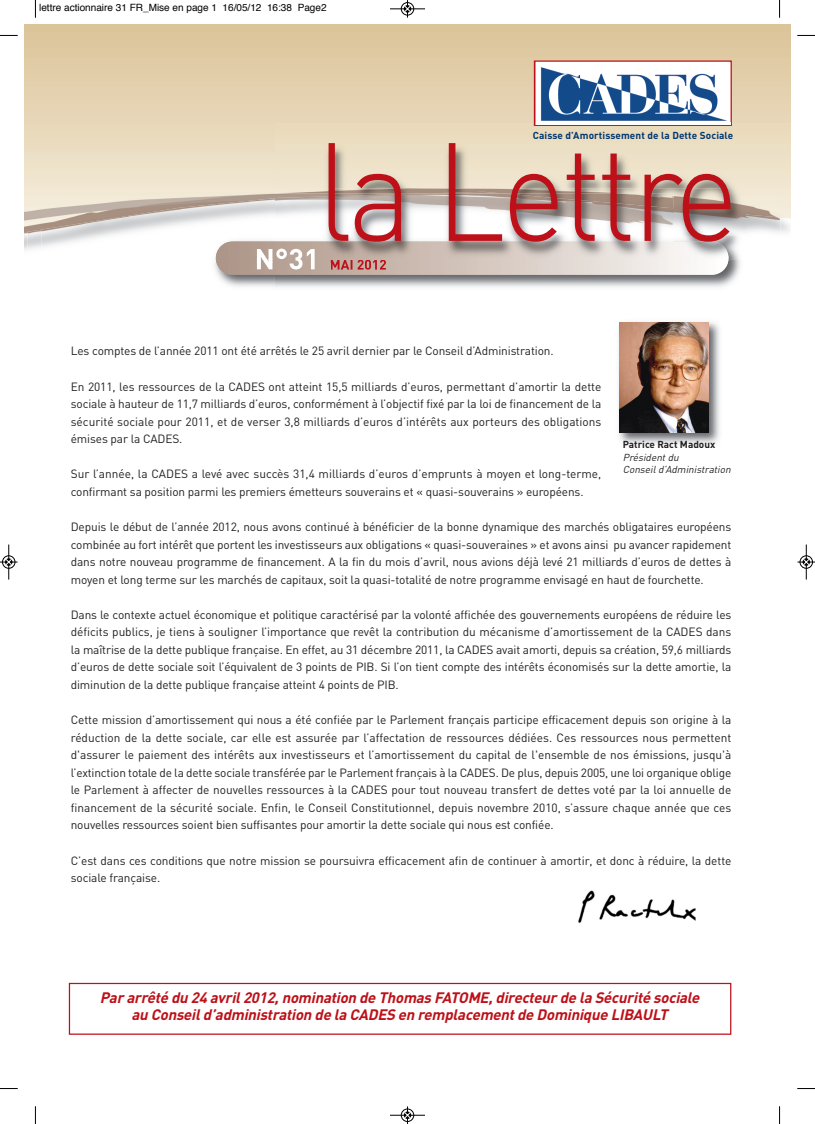
<style>
.page{position:relative;width:815px;height:1124px;background:#fff}
.page>*{position:absolute;margin:0;border:0;box-sizing:border-box;transform-origin:0 0}
.t1{font:300 137.25px "DIN";letter-spacing:-.035em;color:#bd1018;scale:.9 1}
.t2{font:italic 700 15px/17.5px "DIN";letter-spacing:-.015em;color:#bd1018;text-align:center}
.t3{font:11.88px/17.5px "DIN";letter-spacing:-.01em;color:#231f20;text-align:justify}
.t4{font:10px "Helvetica";color:#000}
.t5{font:700 10px "DIN";letter-spacing:.01em;color:#01376f}
.t6{font:italic 10px/12.5px "DIN";color:#231f20}
.t7{font:700 10px "DIN";color:#231f20}
</style>
<div class="page">
<svg style="left:25px;top:25px;width:765px;height:127px;background:#e1cda9"></svg>
<img style="left:536px;top:62px;width:194px;height:61px">
<div style="left:534px;top:60px;width:198px;height:66px;border:1px solid #bd1018"></div>
<img style="left:214px;top:262px;width:61px;height:25px">
<img style="left:216px;top:259px;width:59px;height:16px">
<img style="left:257px;top:259px;width:16px;height:10px">
<img style="left:41px;top:198px;width:234px;height:49px">
<img style="left:25px;top:232px;width:3px;height:18px">
<img style="left:28px;top:229px;width:13px;height:21px">
<img style="left:210px;top:236px;width:65px;height:23px">
<img style="left:275px;top:123px;width:515px;height:93px">
<img style="left:535px;top:123px;width:196px;height:1px">
<img style="left:275px;top:259px;width:465px;height:28px">
<img style="left:275px;top:259px;width:453px;height:16px">
<img style="left:289px;top:262px;width:26px;height:7px">
<img style="left:331px;top:262px;width:55px;height:7px">
<img style="left:745px;top:217px;width:35px;height:16px">
<img style="left:674px;top:217px;width:71px;height:42px">
<img style="left:275px;top:188px;width:505px;height:29px">
<img style="left:674px;top:241px;width:55px;height:18px">
<img style="left:275px;top:193px;width:399px;height:69px">
<img style="left:281px;top:259px;width:34px;height:3px">
<img style="left:501px;top:193px;width:173px;height:15px">
<img style="left:275px;top:193px;width:155px;height:5px">
<img style="left:276px;top:248px;width:39px;height:11px">
<img style="left:618px;top:322px;width:102px;height:122px">
<img style="left:620px;top:322px;width:88px;height:110px">
<img style="left:578px;top:890px;width:118px;height:33px">
<div style="left:69px;top:982px;width:662px;height:52px;border:1px solid #bd1018"></div>
<svg style="left:35px;top:0;width:1px;height:18px"></svg>
<svg style="left:0;top:35px;width:18px;height:1px"></svg>
<svg style="left:779px;top:0;width:1px;height:18px"></svg>
<svg style="left:797px;top:35px;width:18px;height:1px"></svg>
<svg style="left:35px;top:1106px;width:1px;height:17px"></svg>
<svg style="left:0;top:1088px;width:18px;height:1px"></svg>
<svg style="left:779px;top:1106px;width:1px;height:17px"></svg>
<svg style="left:797px;top:1088px;width:18px;height:1px"></svg>
<div style="left:401px;top:2px;width:13px;height:14px;border:1px solid #fff;border-radius:50%"></div>
<hr style="left:390px;top:9px;width:35px;height:1px;background:#000">
<div style="left:401px;top:2px;width:13px;height:13px;border:1px solid #000;border-radius:50%"></div>
<svg style="left:404px;top:0;width:7px;height:18px"></svg>
<hr style="left:390px;top:1114px;width:35px;height:1px;background:#000">
<div style="left:401px;top:1108px;width:13px;height:13px;border:1px solid #000;border-radius:50%"></div>
<svg style="left:404px;top:1106px;width:7px;height:17px"></svg>
<hr style="left:9px;top:544px;width:1px;height:35px;background:#000">
<div style="left:2px;top:555px;width:13px;height:13px;border:1px solid #000;border-radius:50%"></div>
<svg style="left:0;top:558px;width:18px;height:7px"></svg>
<hr style="left:806px;top:544px;width:1px;height:35px;background:#000">
<div style="left:800px;top:555px;width:13px;height:13px;border:1px solid #000;border-radius:50%"></div>
<svg style="left:798px;top:558px;width:17px;height:7px"></svg>
<p class="t4" style="left:39px;top:4px;width:289px">lettre actionnaire 31 FR_Mise en page 1 16/05/12 16:38 Page2</p>
<p class="t5" style="left:533px;top:130px;width:202px">Caisse d’Amortissement de la Dette Sociale</p>
<h1 class="t1" style="left:317px;top:143px;width:470px">la Lettre</h1>
<p class="t3" style="left:71px;top:342px;width:484px">Les comptes de l’année 2011 ont été arrêtés le 25 avril dernier par le Conseil d’Administration.</p>
<p class="t3" style="left:71px;top:377px;width:532px">En 2011, les ressources de la CADES ont atteint 15,5 milliards d’euros, permettant d’amortir la dette sociale à hauteur de 11,7 milliards d’euros, conformément à l’objectif fixé par la loi de financement de la sécurité sociale pour 2011, et de verser 3,8 milliards d’euros d’intérêts aux porteurs des obligations émises par la CADES.</p>
<p class="t3" style="left:71px;top:465px;width:532px">Sur l’année, la CADES a levé avec succès 31,4 milliards d’euros d’emprunts à moyen et long-terme, confirmant sa position parmi les premiers émetteurs souverains et « quasi-souverains » européens.</p>
<p class="t3" style="left:71px;top:518px;width:662px">Depuis le début de l’année 2012, nous avons continué à bénéficier de la bonne dynamique des marchés obligataires européens combinée au fort intérêt que portent les investisseurs aux obligations « quasi-souveraines » et avons ainsi pu avancer rapidement dans notre nouveau programme de financement. A la fin du mois d’avril, nous avions déjà levé 21 milliards d’euros de dettes à moyen et long terme sur les marchés de capitaux, soit la quasi-totalité de notre programme envisagé en haut de fourchette.</p>
<p class="t3" style="left:71px;top:606px;width:662px">Dans le contexte actuel économique et politique caractérisé par la volonté affichée des gouvernements européens de réduire les déficits publics, je tiens à souligner l’importance que revêt la contribution du mécanisme d’amortissement de la CADES dans la maîtrise de la dette publique française. En effet, au 31 décembre 2011, la CADES avait amorti, depuis sa création, 59,6 milliards d’euros de dette sociale soit l’équivalent de 3 points de PIB. Si l’on tient compte des intérêts économisés sur la dette amortie, la diminution de la dette publique française atteint 4 points de PIB.</p>
<p class="t3" style="left:71px;top:711px;width:662px">Cette mission d’amortissement qui nous a été confiée par le Parlement français participe efficacement depuis son origine à la réduction de la dette sociale, car elle est assurée par l’affectation de ressources dédiées. Ces ressources nous permettent d'assurer le paiement des intérêts aux investisseurs et l’amortissement du capital de l'ensemble de nos émissions, jusqu'à l’extinction totale de la dette sociale transférée par le Parlement français à la CADES. De plus, depuis 2005, une loi organique oblige le Parlement à affecter de nouvelles ressources à la CADES pour tout nouveau transfert de dettes voté par la loi annuelle de financement de la sécurité sociale. Enfin, le Conseil Constitutionnel, depuis novembre 2010, s’assure chaque année que ces nouvelles ressources soient bien suffisantes pour amortir la dette sociale qui nous est confiée.</p>
<p class="t3" style="left:71px;top:851px;width:662px">C’est dans ces conditions que notre mission se poursuivra efficacement afin de continuer à amortir, et donc à réduire, la dette sociale française.</p>
<p class="t7" style="left:623px;top:439px;width:94px">Patrice Ract Madoux</p>
<p class="t6" style="left:623px;top:451px;width:112px">Président du<br>Conseil d’Administration</p>
<p class="t2" style="left:100px;top:988px;width:604px">Par arrêté du 24 avril 2012, nomination de Thomas FATOME, directeur de la Sécurité sociale au Conseil d’administration de la CADES en remplacement de Dominique LIBAULT</p>
</div>
